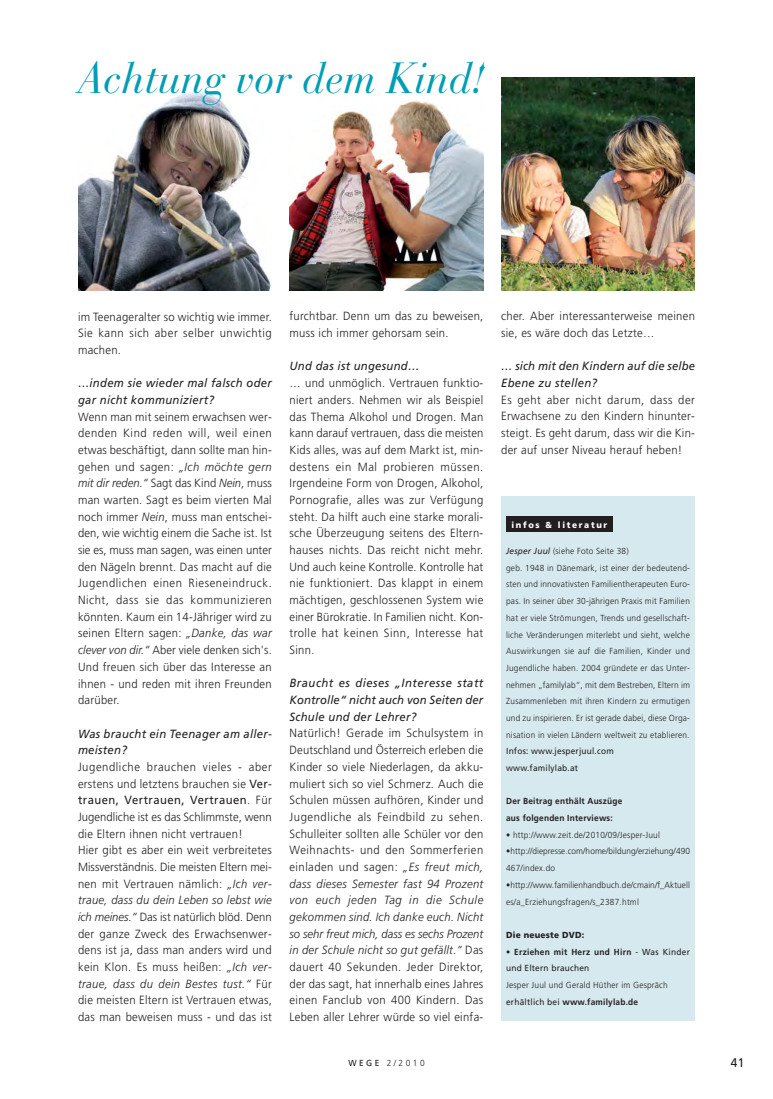
<style>
.page{position:relative;width:773px;height:1099px;background:#fff}
.page>*{position:absolute;margin:0;border:0;box-sizing:border-box;transform-origin:0 0}
.t1{font:italic 43.38px "Bauer Bodoni";color:#009eb4;scale:.95 1}
.t2{font:12.5px "Frutiger";color:#231f20;scale:.95 1}
.t3{font:300 11.88px/16.6px "Frutiger";letter-spacing:.025em;color:#231f20;text-align:justify;scale:.95 1}
.t4{font:italic 11.88px/16.6px "Frutiger";letter-spacing:.025em;color:#231f20;scale:.95 1}
.t5{font:300 8.75px/16.6px "Frutiger";letter-spacing:.025em;color:#231f20;scale:.95 1}
.t6{font:8.75px/16.6px "Frutiger";letter-spacing:.025em;color:#231f20;scale:.95 1}
.t7{font:300 8.75px/16.6px "Frutiger";letter-spacing:.005em;color:#231f20;scale:.95 1}
.t8{font:700 8.75px/16.6px "Frutiger";letter-spacing:.025em;color:#231f20;scale:.95 1}
.t9{font:900 8.75px "Frutiger";letter-spacing:.2em;color:#fff;scale:.95 1}
.t10{font:900 8.75px "Frutiger";letter-spacing:.025em;color:#231f20;scale:.95 1}
.s1{font-style:italic}
.s2{font-weight:400}
.s3{font-weight:400;font-style:italic}
.s4{font-weight:700}
</style>
<div class="page">
<div style="left:501px;top:496px;width:193px;height:524px;background:#d6e9ee"></div>
<div style="left:506px;top:516px;width:106px;height:15px;background:#231f20"></div>
<img style="left:78px;top:91px;width:193px;height:200px">
<img style="left:289px;top:100px;width:194px;height:191px">
<img style="left:501px;top:78px;width:193px;height:213px">
<h1 class="t1" style="left:78px;top:61px;width:430px">Achtung vor dem Kind!</h1>
<p class="t3" style="left:78px;top:309px;width:205px">im Teenageralter so wichtig wie immer.<br>Sie kann sich aber selber unwichtig machen.</p>
<p class="t4" style="left:78px;top:376px;width:205px">…indem sie wieder mal falsch oder gar nicht kommuniziert?</p>
<p class="t3" style="left:78px;top:409px;width:205px">Wenn man mit seinem erwachsen wer&shy;denden Kind reden will, weil einen etwas beschäftigt, dann sollte man hin&shy;gehen und sagen: <span class="s1">„Ich möchte gern mit dir reden.“</span> Sagt das Kind <span class="s1">Nein</span>, muss man warten. Sagt es beim vierten Mal noch immer <span class="s1">Nein</span>, muss man entschei&shy;den, wie wichtig einem die Sache ist. Ist sie es, muss man sagen, was einen unter den Nägeln brennt. Das macht auf die Jugendlichen einen Rieseneindruck.<br>Nicht, dass sie das kommunizieren könnten. Kaum ein 14-Jähriger wird zu seinen Eltern sagen: <span class="s1">„Danke, das war clever von dir.“</span> Aber viele denken sich's.<br>Und freuen sich über das Interesse an ihnen - und reden mit ihren Freunden darüber.</p>
<p class="t4" style="left:78px;top:726px;width:205px">Was braucht ein Teenager am aller&shy;meisten?</p>
<p class="t3" style="left:78px;top:759px;width:205px;text-align:left">Jugendliche brauchen vieles - aber erstens und letztens brauchen sie <span class="s2">Ver&shy;trauen, Vertrauen, Vertrauen</span>. Für Jugendliche ist es das Schlimmste, wenn die Eltern ihnen nicht vertrauen!<br>Hier gibt es aber ein weit verbreitetes Missverständnis. Die meisten Eltern mei&shy;nen mit Vertrauen nämlich: <span class="s1">„Ich ver&shy;traue, dass du dein Leben so lebst wie ich meines.“</span> Das ist natürlich blöd. Denn der ganze Zweck des Erwachsenwer&shy;dens ist ja, dass man anders wird und kein Klon. Es muss heißen: <span class="s1">„Ich ver&shy;traue, dass du dein Bestes tust.“</span> Für die meisten Eltern ist Vertrauen etwas, das man beweisen muss - und das ist</p>
<p class="t3" style="left:289px;top:309px;width:205px">furchtbar. Denn um das zu beweisen, muss ich immer gehorsam sein.</p>
<p class="t4" style="left:289px;top:359px;width:138px">Und das ist ungesund…</p>
<p class="t3" style="left:289px;top:375px;width:205px">… und unmöglich. Vertrauen funktio&shy;niert anders. Nehmen wir als Beispiel das Thema Alkohol und Drogen. Man kann darauf vertrauen, dass die meisten Kids alles, was auf dem Markt ist, min&shy;destens ein Mal probieren müssen.<br>Irgendeine Form von Drogen, Alkohol, Pornografie, alles was zur Verfügung steht. Da hilft auch eine starke morali&shy;sche Überzeugung seitens des Eltern&shy;hauses nichts. Das reicht nicht mehr.<br>Und auch keine Kontrolle. Kontrolle hat nie funktioniert. Das klappt in einem mächtigen, geschlossenen System wie einer Bürokratie. In Familien nicht. Kon&shy;trolle hat keinen Sinn, Interesse hat Sinn.</p>
<p class="t4" style="left:289px;top:676px;width:205px;text-align:justify">Braucht es dieses „Interesse statt Kontrolle“ nicht auch von Seiten der Schule und der Lehrer?</p>
<p class="t3" style="left:289px;top:726px;width:205px">Natürlich! Gerade im Schulsystem in Deutschland und Österreich erleben die Kinder so viele Niederlagen, da akku&shy;muliert sich so viel Schmerz. Auch die Schulen müssen aufhören, Kinder und Jugendliche als Feindbild zu sehen.<br>Schulleiter sollten alle Schüler vor den Weihnachts- und den Sommerferien einladen und sagen: <span class="s1">„Es freut mich, dass dieses Semester fast 94 Prozent von euch jeden Tag in die Schule gekommen sind. Ich danke euch. Nicht so sehr freut mich, dass es sechs Prozent in der Schule nicht so gut gefällt.“</span> Das dauert 40 Sekunden. Jeder Direktor, der das sagt, hat innerhalb eines Jahres einen Fanclub von 400 Kindern. Das Leben aller Lehrer würde so viel einfa-</p>
<p class="t3" style="left:501px;top:309px;width:205px">cher. Aber interessanterweise meinen sie, es wäre doch das Letzte…</p>
<p class="t4" style="left:501px;top:359px;width:205px">… sich mit den Kindern auf die selbe<br>Ebene zu stellen?</p>
<p class="t3" style="left:501px;top:392px;width:205px">Es geht aber nicht darum, dass der Erwachsene zu den Kindern hinunter&shy;steigt. Es geht darum, dass wir die Kin&shy;der auf unser Niveau herauf heben!</p>
<p class="t9" style="left:511px;top:521px;width:102px">infos &amp; literatur</p>
<p class="t5" style="left:506px;top:543px;width:195px"><span class="s3">Jesper Juul</span> (siehe Foto Seite 38)<br>geb. 1948 in Dänemark, ist einer der bedeutend&shy;sten und innovativsten Familientherapeuten Euro&shy;pas. In seiner über 30-jährigen Praxis mit Familien hat er viele Strömungen, Trends und gesellschaft&shy;liche Veränderungen miterlebt und sieht, welche Auswirkungen sie auf die Familien, Kinder und Jugendliche haben. 2004 gründete er das Unter&shy;nehmen „familylab“, mit dem Bestreben, Eltern im Zusammenleben mit ihren Kindern zu ermutigen und zu inspirieren. Er ist gerade dabei, diese Orga&shy;nisation in vielen Ländern weltweit zu etablieren.</p>
<p class="t6" style="left:506px;top:743px;width:115px">Infos: www.jesperjuul.com www.familylab.at</p>
<p class="t8" style="left:506px;top:793px;width:124px">Der Beitrag enthält Auszüge aus folgenden Interviews:</p>
<p class="t5" style="left:506px;top:827px;width:163px">• http://www.zeit.de/2010/09/Jesper-Juul</p>
<p class="t7" style="left:506px;top:843px;width:195px">•http://diepresse.com/home/bildung/erziehung/490<br>467/index.do</p>
<p class="t5" style="left:506px;top:877px;width:195px">•http://www.familienhandbuch.de/cmain/f_Aktuell es/a_Erziehungsfragen/s_2387.html</p>
<p class="t10" style="left:506px;top:931px;width:84px">Die neueste DVD:</p>
<p class="t6" style="left:506px;top:943px;width:195px"><span class="s4">• Erziehen mit Herz und Hirn</span> - Was Kinder und Eltern brauchen</p>
<p class="t5" style="left:506px;top:977px;width:172px">Jesper Juul und Gerald Hüther im Gespräch <span class="s2">erhältlich bei</span> <span class="s4">www.familylab.de</span></p>
<p class="t5" style="left:348px;top:1055px;width:82px"><span class="s2">WEGE</span> 2/2010</p>
<p class="t2" style="left:730px;top:1057px;width:16px">41</p>
</div>
